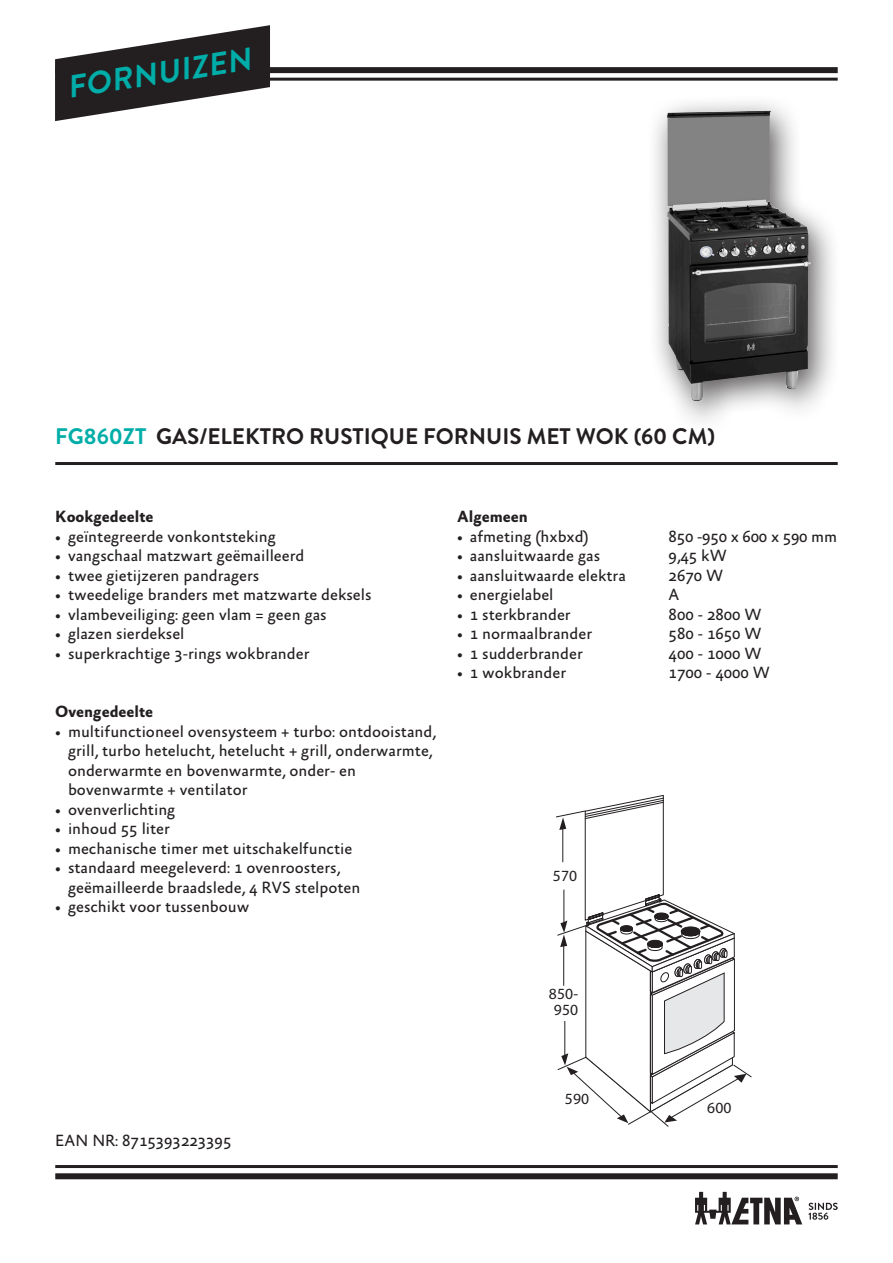
<style>
.page{position:relative;width:893px;height:1263px;background:#fff}
.page>*{position:absolute;margin:0;border:0;box-sizing:border-box;transform-origin:0 0}
.t1{font:italic 700 31.5px "Brandon Grotesque";color:#00ada8}
.Kop{font:700 22.5px "Brandon Grotesque";color:#231f20}
.EAN_NR_nieuwe_basis{font:16.5px/19.5px "Absara Sans";color:#231f20}
.producttekst_tussenk{font:700 16.5px "Absara Sans";color:#231f20}
.t2{font:15.6px/15.6px "Helvetica Neue";letter-spacing:.01em;color:#231f20;text-align:center}
.s1{color:#00ada8}
</style>
<div class="page">
<div style="left:55px;top:67px;width:783px;height:6px;background:#231f20"></div>
<div style="left:55px;top:1173px;width:783px;height:6px;background:#231f20"></div>
<hr style="left:55px;top:1165px;width:783px;height:3px;background:#231f20">
<hr style="left:55px;top:78px;width:783px;height:3px;background:#231f20">
<svg style="left:55px;top:25px;width:215px;height:96px"></svg>
<svg style="left:808px;top:1203px;width:30px;height:17px"></svg>
<svg style="left:695px;top:1192px;width:107px;height:32px"></svg>
<hr style="left:55px;top:462px;width:783px;height:3px;background:#231f20">
<div style="left:646px;top:94px;width:195px;height:342px;background:#231f20;opacity:.75"></div>
<img style="left:667px;top:111px;width:144px;height:290px">
<svg style="left:556px;top:795px;width:195px;height:332px"></svg>
<h1 class="t1" style="left:64px;top:66px;width:187px;rotate:-9deg">FORNUIZEN</h1>
<p class="Kop" style="left:55px;top:421px;width:661px"><span class="s1">FG860ZT</span> GAS/ELEKTRO RUSTIQUE FORNUIS MET WOK (60 CM)</p>
<p class="producttekst_tussenk" style="left:55px;top:508px;width:100px">Kookgedeelte</p>
<p class="EAN_NR_nieuwe_basis" style="left:55px;top:527px;width:222px">• geïntegreerde vonkontsteking</p>
<p class="EAN_NR_nieuwe_basis" style="left:55px;top:547px;width:251px">• vangschaal matzwart geëmailleerd</p>
<p class="EAN_NR_nieuwe_basis" style="left:55px;top:566px;width:206px">• twee gietijzeren pandragers</p>
<p class="EAN_NR_nieuwe_basis" style="left:55px;top:586px;width:318px">• tweedelige branders met matzwarte deksels</p>
<p class="EAN_NR_nieuwe_basis" style="left:55px;top:605px;width:273px">• vlambeveiliging: geen vlam = geen gas</p>
<p class="EAN_NR_nieuwe_basis" style="left:55px;top:625px;width:131px">• glazen sierdeksel</p>
<p class="EAN_NR_nieuwe_basis" style="left:55px;top:644px;width:256px">• superkrachtige 3-rings wokbrander</p>
<p class="producttekst_tussenk" style="left:55px;top:703px;width:100px">Ovengedeelte</p>
<p class="EAN_NR_nieuwe_basis" style="left:68px;top:722px;width:369px;text-indent:-13px">• multifunctioneel ovensysteem + turbo: ontdooistand, grill, turbo hetelucht, hetelucht + grill, onderwarmte, onderwarmte en bovenwarmte, onder- en bovenwarmte + ventilator</p>
<p class="EAN_NR_nieuwe_basis" style="left:55px;top:800px;width:122px">• ovenverlichting</p>
<p class="EAN_NR_nieuwe_basis" style="left:55px;top:820px;width:116px">• inhoud 55 liter</p>
<p class="EAN_NR_nieuwe_basis" style="left:55px;top:839px;width:298px">• mechanische timer met uitschakelfunctie</p>
<p class="EAN_NR_nieuwe_basis" style="left:68px;top:859px;width:294px;text-indent:-13px">• standaard meegeleverd: 1 ovenroosters, geëmailleerde braadslede, 4 RVS stelpoten</p>
<p class="EAN_NR_nieuwe_basis" style="left:55px;top:898px;width:196px">• geschikt voor tussenbouw</p>
<p class="producttekst_tussenk" style="left:457px;top:508px;width:72px">Algemeen</p>
<p class="EAN_NR_nieuwe_basis" style="left:457px;top:527px;width:133px">• afmeting (hxbxd)</p>
<p class="EAN_NR_nieuwe_basis" style="left:669px;top:527px;width:170px">850 -950 x 600 x 590 mm</p>
<p class="EAN_NR_nieuwe_basis" style="left:457px;top:547px;width:145px">• aansluitwaarde gas</p>
<p class="EAN_NR_nieuwe_basis" style="left:669px;top:547px;width:60px">9,45 kW</p>
<p class="EAN_NR_nieuwe_basis" style="left:457px;top:566px;width:170px">• aansluitwaarde elektra</p>
<p class="EAN_NR_nieuwe_basis" style="left:669px;top:566px;width:56px">2670 W</p>
<p class="EAN_NR_nieuwe_basis" style="left:457px;top:586px;width:98px">• energielabel</p>
<p class="EAN_NR_nieuwe_basis" style="left:669px;top:586px;width:12px">A</p>
<p class="EAN_NR_nieuwe_basis" style="left:457px;top:605px;width:115px">• 1 sterkbrander</p>
<p class="EAN_NR_nieuwe_basis" style="left:669px;top:605px;width:95px">800 - 2800 W</p>
<p class="EAN_NR_nieuwe_basis" style="left:457px;top:625px;width:137px">• 1 normaalbrander</p>
<p class="EAN_NR_nieuwe_basis" style="left:669px;top:625px;width:95px">580 - 1650 W</p>
<p class="EAN_NR_nieuwe_basis" style="left:457px;top:644px;width:127px">• 1 sudderbrander</p>
<p class="EAN_NR_nieuwe_basis" style="left:669px;top:644px;width:95px">400 - 1000 W</p>
<p class="EAN_NR_nieuwe_basis" style="left:457px;top:664px;width:111px">• 1 wokbrander</p>
<p class="EAN_NR_nieuwe_basis" style="left:669px;top:664px;width:103px">1700 - 4000 W</p>
<p class="t2" style="left:553px;top:868px;width:26px">570</p>
<p class="t2" style="left:549px;top:986px;width:31px">850-<br>950</p>
<p class="EAN_NR_nieuwe_basis" style="left:55px;top:1132px;width:178px">EAN NR: 8715393223395</p>
<p class="t2" style="left:565px;top:1091px;width:26px">590</p>
<p class="t2" style="left:707px;top:1100px;width:26px">600</p>
</div>
